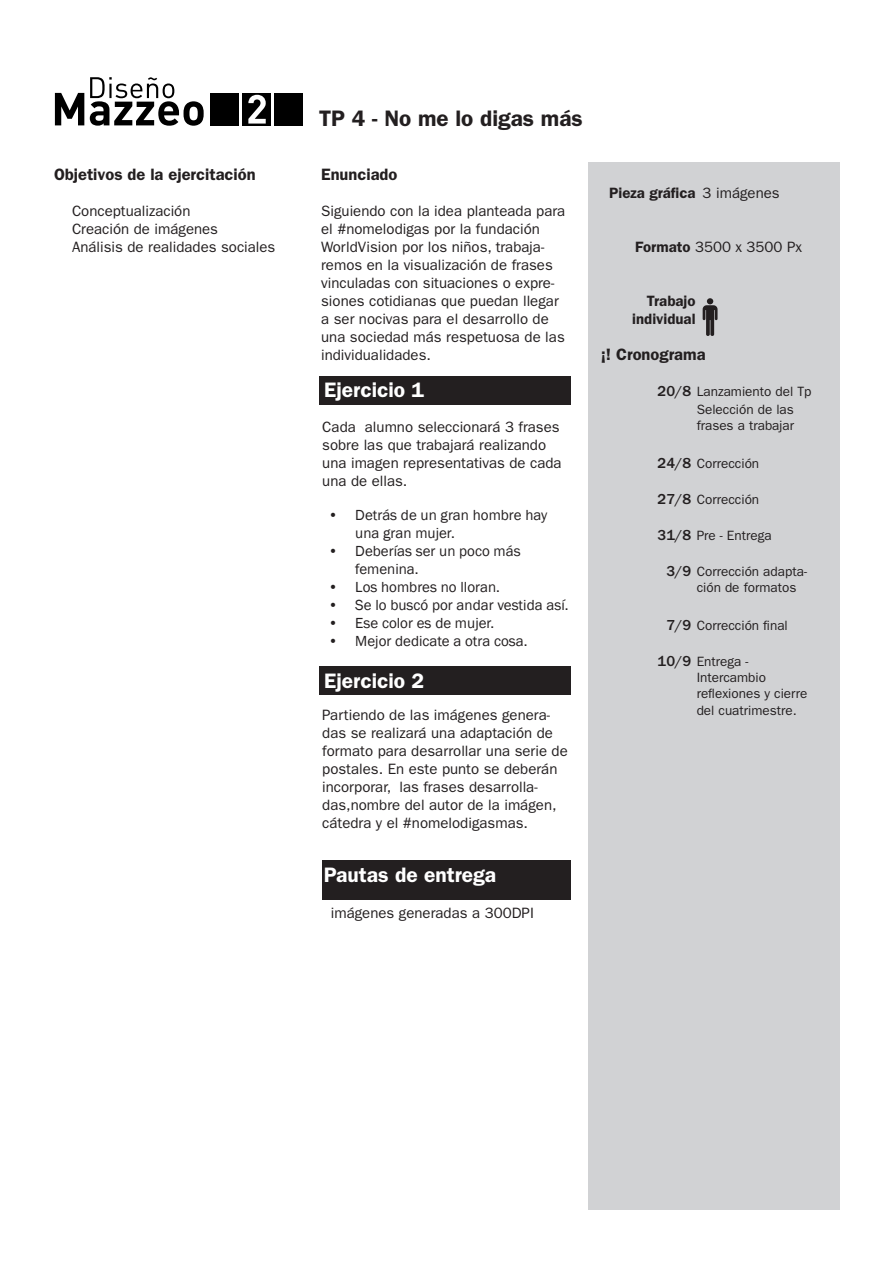
<style>
.page{position:relative;width:893px;height:1263px;background:#fff}
.page>*{position:absolute;margin:0;border:0;box-sizing:border-box;transform-origin:0 0}
.t1{font:600 22.5px "ITC Franklin Gothic Std";color:#231f20}
.Ejercicio{font:600 21px "ITC Franklin Gothic Std";color:#fff}
.Paragraph_Style_1{font:600 21px "ITC Franklin Gothic Std";color:#fff}
.Paragraph_Style_1-2{font:600 16.5px "ITC Franklin Gothic Std";color:#231f20}
.textos_columna_gris{font:15px/18px "ITC Franklin Gothic Std";color:#231f20}
.t2{font:15px/18px "Franklin Gothic";color:#231f20}
.Paragraph_Style_1-3{font:600 15px/18px "ITC Franklin Gothic Std";color:#231f20;text-align:right}
.textos_columna_gris-2{font:500 15px "ITC Franklin Gothic Std";color:#231f20}
.Paragraph_Style_1-4{font:15px "ITC Franklin Gothic Std";color:#231f20}
.textos_columna_gris-3{font:13.5px/16.2px "ITC Franklin Gothic Std";color:#231f20}
.s1{font-weight:600}
</style>
<div class="page">
<svg style="left:55px;top:93px;width:29px;height:32px"></svg>
<svg style="left:90px;top:77px;width:114px;height:49px"></svg>
<div style="left:210px;top:93px;width:29px;height:33px;background:#000"></div>
<div style="left:242px;top:93px;width:29px;height:33px;background:#000"></div>
<svg style="left:248px;top:95px;width:18px;height:29px"></svg>
<div style="left:274px;top:93px;width:29px;height:33px;background:#000"></div>
<div style="left:589px;top:162px;width:251px;height:1047px;background:#d1d2d4"></div>
<div style="left:320px;top:376px;width:251px;height:28px;background:#231f20"></div>
<div style="left:320px;top:666px;width:251px;height:28px;background:#231f20"></div>
<svg style="left:703px;top:298px;width:14px;height:38px"></svg>
<div style="left:322px;top:860px;width:249px;height:39px;background:#231f20"></div>
<p class="t1" style="left:319px;top:105px;width:265px">TP 4 - No me lo digas más</p>
<p class="Paragraph_Style_1-2" style="left:54px;top:165px;width:203px">Objetivos de la ejercitación</p>
<p class="Paragraph_Style_1-2" style="left:321px;top:165px;width:78px">Enunciado</p>
<p class="textos_columna_gris" style="left:72px;top:202px;width:120px">Conceptualización</p>
<p class="textos_columna_gris" style="left:72px;top:220px;width:148px">Creación de imágenes</p>
<p class="textos_columna_gris" style="left:72px;top:238px;width:205px">Análisis de realidades sociales</p>
<p class="textos_columna_gris" style="left:321px;top:202px;width:246px">Siguiendo con la idea planteada para el #nomelodigas por la fundación WorldVision por los niños, trabaja&shy;remos en la visualización de frases vinculadas con situaciones o expre&shy;siones cotidianas que puedan llegar a ser nocivas para el desarrollo de una sociedad más respetuosa de las individualidades.</p>
<p class="Ejercicio" style="left:324px;top:378px;width:101px">Ejercicio 1</p>
<p class="textos_columna_gris" style="left:322px;top:418px;width:241px">Cada alumno seleccionará 3 frases sobre las que trabajará realizando una imagen representativas de cada una de ellas.</p>
<p class="t2" style="left:355px;top:506px;width:193px;text-indent:-27px">• Detrás de un gran hombre hay una gran mujer.</p>
<p class="t2" style="left:355px;top:542px;width:167px;text-indent:-27px">• Deberías ser un poco más femenina.</p>
<p class="t2" style="left:328px;top:578px;width:173px">• Los hombres no lloran.</p>
<p class="t2" style="left:328px;top:596px;width:242px">• Se lo buscó por andar vestida así.</p>
<p class="t2" style="left:328px;top:614px;width:168px">• Ese color es de mujer.</p>
<p class="t2" style="left:328px;top:632px;width:201px">• Mejor dedicate a otra cosa.</p>
<p class="Ejercicio" style="left:324px;top:668px;width:101px">Ejercicio 2</p>
<p class="textos_columna_gris" style="left:322px;top:706px;width:247px">Partiendo de las imágenes genera&shy;das se realizará una adaptación de formato para desarrollar una serie de postales. En este punto se deberán incorporar, las frases desarrolla&shy;das,nombre del autor de la imágen, cátedra y el #nomelodigasmas.</p>
<p class="Paragraph_Style_1" style="left:324px;top:862px;width:174px">Pautas de entrega</p>
<p class="textos_columna_gris" style="left:331px;top:904px;width:205px">imágenes generadas a 300DPI</p>
<p class="Paragraph_Style_1-3" style="left:609px;top:184px;width:88px">Pieza gráfica</p>
<p class="textos_columna_gris" style="left:703px;top:184px;width:79px">3 imágenes</p>
<p class="Paragraph_Style_1-4" style="left:635px;top:238px;width:168px"><span class="s1">Formato</span> 3500 x 3500 Px</p>
<p class="Paragraph_Style_1-3" style="left:632px;top:292px;width:65px">Trabajo individual</p>
<p class="Paragraph_Style_1-2" style="left:601px;top:345px;width:106px">¡! Cronograma</p>
<p class="textos_columna_gris-2" style="left:658px;top:383px;width:35px">20/8</p>
<p class="textos_columna_gris-3" style="left:697px;top:383px;width:116px">Lanzamiento del Tp</p>
<p class="textos_columna_gris-3" style="left:697px;top:401px;width:99px">Selección de las frases a trabajar</p>
<p class="textos_columna_gris-3" style="left:697px;top:455px;width:64px">Corrección</p>
<p class="textos_columna_gris-3" style="left:697px;top:491px;width:64px">Corrección</p>
<p class="textos_columna_gris-3" style="left:697px;top:527px;width:77px">Pre - Entrega</p>
<p class="textos_columna_gris-3" style="left:697px;top:563px;width:112px">Corrección adapta&shy;ción de formatos</p>
<p class="textos_columna_gris-3" style="left:697px;top:617px;width:93px">Corrección final</p>
<p class="textos_columna_gris-3" style="left:697px;top:653px;width:112px">Entrega -<br>Intercambio reflexiones y cierre del cuatrimestre.</p>
<p class="textos_columna_gris-2" style="left:658px;top:455px;width:35px">24/8</p>
<p class="textos_columna_gris-2" style="left:658px;top:491px;width:35px">27/8</p>
<p class="textos_columna_gris-2" style="left:658px;top:527px;width:35px">31/8</p>
<p class="textos_columna_gris-2" style="left:666px;top:563px;width:26px">3/9</p>
<p class="textos_columna_gris-2" style="left:666px;top:617px;width:26px">7/9</p>
<p class="textos_columna_gris-2" style="left:658px;top:653px;width:35px">10/9</p>
</div>
